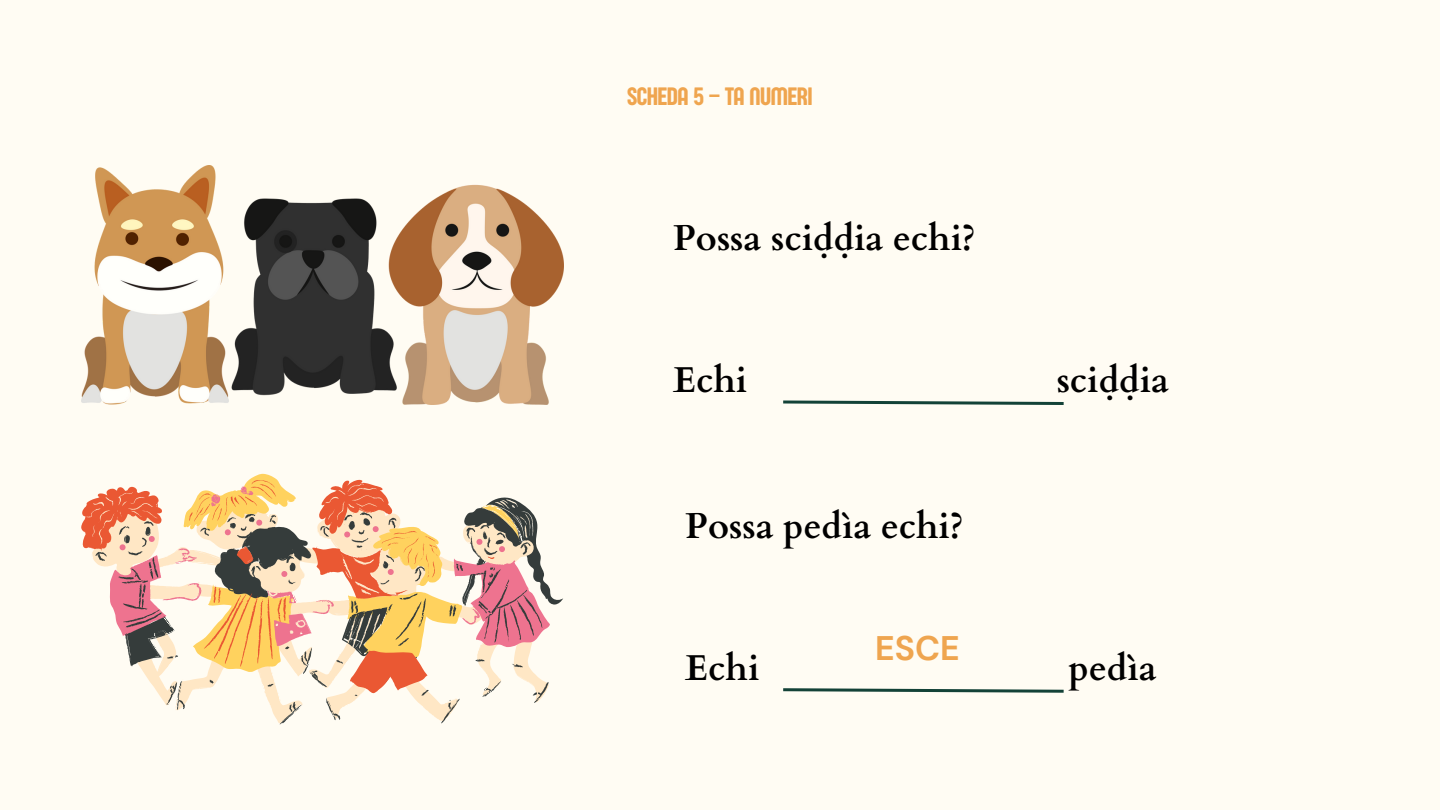
<style>
.page{position:relative;width:1440px;height:810px;background:#fffcf3}
.page>*{position:absolute;margin:0;border:0;box-sizing:border-box;transform-origin:0 0}
.t1{font:700 36px "Cardo";color:#000}
.t2{font:700 34px "DM Sans";color:#efa54f}
.t3{font:26px "Sugo Pro Display";letter-spacing:-.015em;color:#efa54f}
</style>
<div class="page">
<img style="left:81px;top:166px;width:482px;height:239px">
<svg style="left:783px;top:400px;width:281px;height:5px"></svg>
<svg style="left:159px;top:497px;width:404px;height:228px"></svg>
<svg style="left:81px;top:480px;width:413px;height:214px"></svg>
<svg style="left:783px;top:688px;width:281px;height:5px"></svg>
<p class="t3" style="left:627px;top:81px;width:187px">SCHEDA 5 – TA NUMERI</p>
<p class="t1" style="left:673px;top:214px;width:304px">Possa sciḍḍia echi?</p>
<p class="t1" style="left:673px;top:356px;width:76px">Echi</p>
<p class="t1" style="left:1057px;top:356px;width:114px">sciḍḍia</p>
<p class="t1" style="left:685px;top:502px;width:280px">Possa pedìa echi?</p>
<p class="t2" style="left:875px;top:626px;width:86px">ESCE</p>
<p class="t1" style="left:685px;top:644px;width:76px">Echi</p>
<p class="t1" style="left:1069px;top:644px;width:90px">pedìa</p>
</div>
